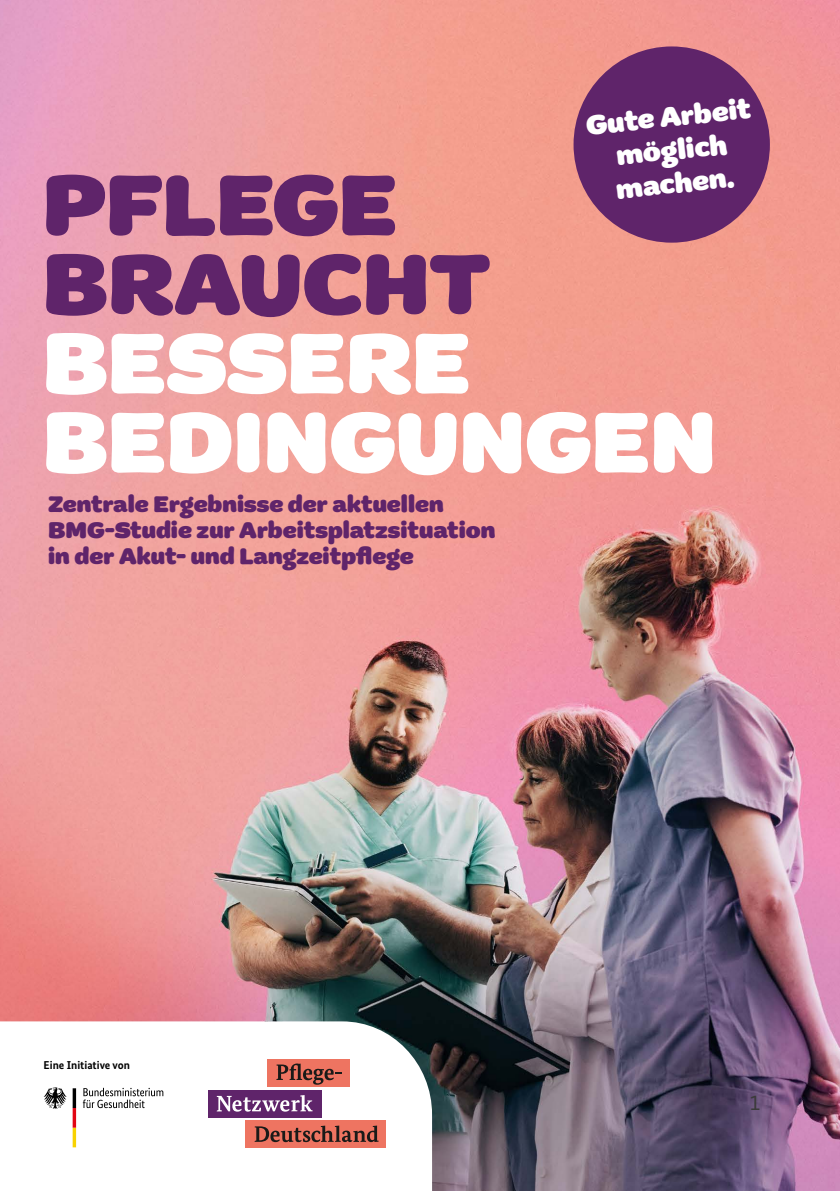
<style>
.page{position:relative;width:840px;height:1191px;background:#fff}
.page>*{position:absolute;margin:0;border:0;box-sizing:border-box;transform-origin:0 0}
.t1{font:900 90.4px/79px "Marigny";color:#fff}
.t2{font:900 28.8px/33.4px "Marigny";color:#fff;text-align:center}
.t3{font:900 24px/26px "Marigny";color:#5f246a}
.t4{font:22px "Bundes Sans";color:#3b3b3a}
.t5{font:700 11.4px "Bundes Sans";color:#000}
.s1{color:#5f246a}
</style>
<div class="page">
<img style="left:0;top:0;width:839px;height:1191px">
<svg style="left:0;top:1021px;width:432px;height:170px"></svg>
<div style="left:245px;top:1120px;width:140px;height:27px;background:#ee7461"></div>
<svg style="left:254px;top:1125px;width:124px;height:17px"></svg>
<div style="left:267px;top:1059px;width:82px;height:28px;background:#ee7461"></div>
<svg style="left:276px;top:1063px;width:66px;height:21px"></svg>
<div style="left:208px;top:1090px;width:113px;height:27px;background:#5f246a"></div>
<svg style="left:216px;top:1095px;width:96px;height:16px"></svg>
<svg style="left:83px;top:1087px;width:80px;height:21px"></svg>
<svg style="left:44px;top:1087px;width:23px;height:21px"></svg>
<svg style="left:73px;top:1088px;width:3px;height:59px"></svg>
<div style="left:573px;top:46px;width:196px;height:197px;background:#5f246a;border-radius:50%"></div>
<p class="t2" style="left:584px;top:110px;width:167px;rotate:-6deg">Gute Arbeit möglich machen.</p>
<p class="t1" style="left:43px;top:169px;width:674px"><span class="s1">PFLEGE<br>BRAUCHT<br></span>BESSERE<br>BEDINGUNGEN</p>
<p class="t3" style="left:48px;top:492px;width:448px">Zentrale Ergebnisse der aktuellen<br>BMG-Studie zur Arbeitsplatzsituation in der Akut- und Langzeitpflege</p>
<p class="t5" style="left:44px;top:1057px;width:88px">Eine Initiative von</p>
<p class="t4" style="left:749px;top:1089px;width:12px">1</p>
</div>
